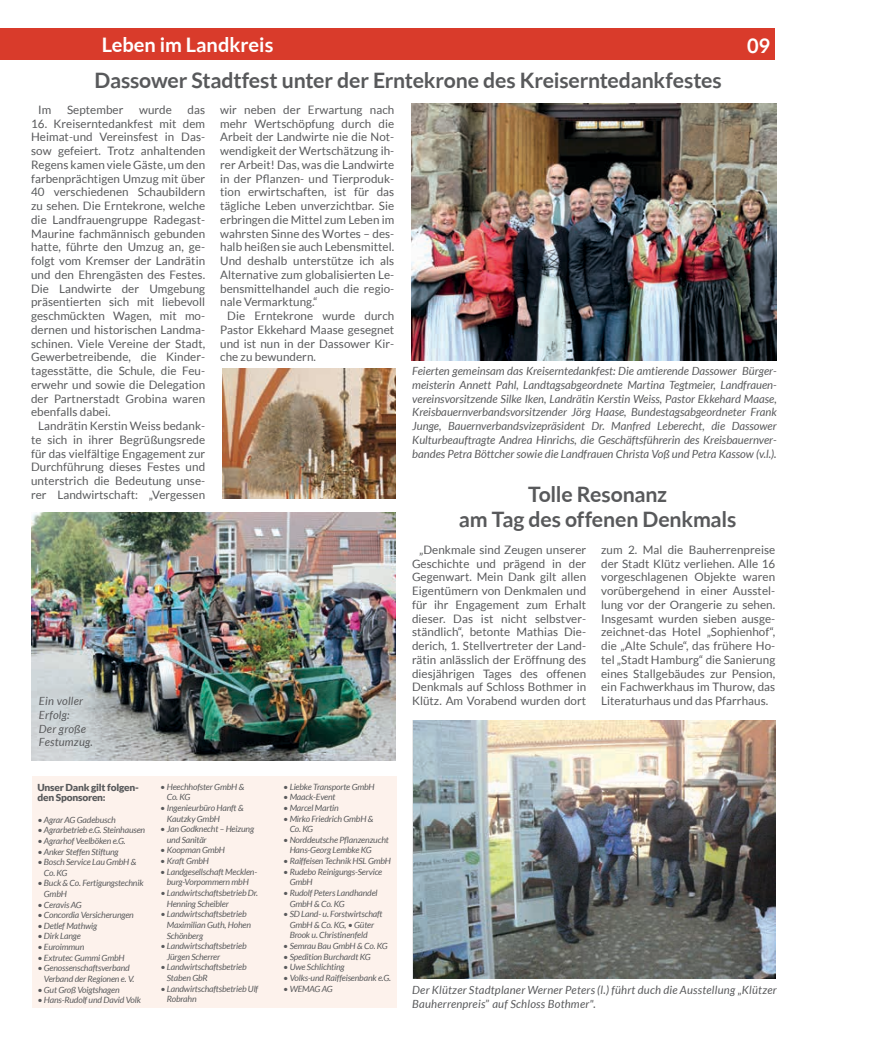
<style>
.page{position:relative;width:877px;height:1049px;background:#fff}
.page>*{position:absolute;margin:0;border:0;box-sizing:border-box;transform-origin:0 0}
.t1{font:700 21.25px/25px "Lato";letter-spacing:-.01em;color:#58595b;text-align:center}
.t2{font:700 20px "Lato";color:#fff}
.t3{font:11.62px/13.8px "Lato";letter-spacing:.005em;color:#58595b;text-align:justify}
.t4{font:italic 11.25px/13.8px "Lato";letter-spacing:.02em;color:#58595b}
.t5{font:900 9.62px/10.6px "Lato";letter-spacing:-.02em;color:#58595b;scale:1.05 1}
.t6{font:italic 8.62px/10.6px "Lato";letter-spacing:-.02em;color:#58595b}
.s1{font-style:normal}
</style>
<div class="page">
<div style="left:263px;top:28px;width:512px;height:32px;background:#d93b2b"></div>
<div style="left:1px;top:28px;width:262px;height:32px;background:#d93b2b"></div>
<hr style="left:0;top:28px;width:1px;height:32px;background:#d93b2b">
<div style="left:32px;top:776px;width:364px;height:231px;background:#fdf2ec"></div>
<img style="left:32px;top:512px;width:364px;height:248px">
<img style="left:412px;top:104px;width:365px;height:256px">
<img style="left:222px;top:369px;width:173px;height:129px">
<img style="left:414px;top:720px;width:361px;height:259px">
<h2 class="t2" style="left:102px;top:33px;width:173px">Leben im Landkreis</h2>
<h2 class="t2" style="left:747px;top:34px;width:25px">09</h2>
<h1 class="t1" style="left:94px;top:68px;width:629px">Dassower Stadtfest unter der Erntekrone des Kreiserntedankfestes</h1>
<p class="t3" style="left:38px;top:103px;width:15px">Im</p>
<p class="t3" style="left:67px;top:103px;width:58px">September</p>
<p class="t3" style="left:139px;top:103px;width:34px">wurde</p>
<p class="t3" style="left:188px;top:103px;width:19px">das</p>
<p class="t3" style="left:31px;top:116px;width:176px">16. Kreiserntedankfest mit dem Heimat-und Vereinsfest in Das&shy;sow gefeiert. Trotz anhaltenden Regens kamen viele Gäste, um den farbenprächtigen Umzug mit über 40 verschiedenen Schaubildern zu sehen. Die Erntekrone, welche die Landfrauengruppe Radegast-Maurine fachmännisch gebunden hatte, führte den Umzug an, ge&shy;folgt vom Kremser der Landrätin und den Ehrengästen des Festes.<br>Die Landwirte der Umgebung präsentierten sich mit liebevoll geschmückten Wagen, mit mo&shy;dernen und historischen Landma&shy;schinen. Viele Vereine der Stadt, Gewerbetreibende, die Kinder&shy;tagesstätte, die Schule, die Feu&shy;erwehr und sowie die Delegation der Partnerstadt Grobina waren ebenfalls dabei.</p>
<p class="t3" style="left:31px;top:419px;width:176px;text-indent:7px">Landrätin Kerstin Weiss bedank&shy;te sich in ihrer Begrüßungsrede für das vielfältige Engagement zur Durchführung dieses Festes und unterstrich die Bedeutung unse&shy;rer Landwirtschaft: „Vergessen</p>
<p class="t3" style="left:220px;top:103px;width:176px">wir neben der Erwartung nach mehr Wertschöpfung durch die Arbeit der Landwirte nie die Not&shy;wendigkeit der Wertschätzung ih&shy;rer Arbeit! Das, was die Landwirte in der Pflanzen- und Tierproduk&shy;tion erwirtschaften, ist für das tägliche Leben unverzichtbar. Sie erbringen die Mittel zum Leben im wahrsten Sinne des Wortes – des&shy;halb heißen sie auch Lebensmittel.<br>Und deshalb unterstütze ich als Alternative zum globalisierten Le&shy;bensmittelhandel auch die regio&shy;nale Vermarktung.“</p>
<p class="t3" style="left:220px;top:309px;width:176px;text-indent:7px">Die Erntekrone wurde durch Pastor Ekkehard Maase gesegnet und ist nun in der Dassower Kir&shy;che zu bewundern.</p>
<p class="t4" style="left:39px;top:694px;width:56px">Ein voller<br>Erfolg:<br>Der große<br>Festumzug.</p>
<p class="t5" style="left:37px;top:782px;width:98px">Unser Dank gilt folgen&shy;den Sponsoren:</p>
<p class="t6" style="left:37px;top:814px;width:80px">• Agrar AG Gadebusch</p>
<p class="t6" style="left:37px;top:825px;width:109px">• Agrarbetrieb e.G. Steinhausen</p>
<p class="t6" style="left:37px;top:836px;width:90px">• Agrarhof Veelböken e.G.</p>
<p class="t6" style="left:37px;top:846px;width:83px">• Anker Steffen Stiftung</p>
<p class="t6" style="left:44px;top:857px;width:94px;text-indent:-6px">• Bosch Service Lau GmbH &amp;<br>Co. KG</p>
<p class="t6" style="left:44px;top:878px;width:101px;text-indent:-6px">• Buck &amp; Co. Fertigungstechnik<br>GmbH</p>
<p class="t6" style="left:37px;top:899px;width:46px">• Ceravis AG</p>
<p class="t6" style="left:37px;top:910px;width:98px">• Concordia Versicherungen</p>
<p class="t6" style="left:37px;top:921px;width:61px">• Detlef Mathwig</p>
<p class="t6" style="left:37px;top:931px;width:45px">• Dirk Lange</p>
<p class="t6" style="left:37px;top:942px;width:48px">• Euroimmun</p>
<p class="t6" style="left:37px;top:952px;width:89px">• Extrutec Gummi GmbH</p>
<p class="t6" style="left:44px;top:963px;width:92px;text-indent:-6px">• Genossenschaftsverband<br>Verband der Regionen e. V.</p>
<p class="t6" style="left:37px;top:984px;width:84px">• Gut Groß Voigtshagen</p>
<p class="t6" style="left:37px;top:995px;width:105px">• Hans-Rudolf und David Volk</p>
<p class="t6" style="left:167px;top:781px;width:79px;text-indent:-6px">• Heechhofster GmbH &amp;<br>Co. KG</p>
<p class="t6" style="left:167px;top:803px;width:78px;text-indent:-6px">• Ingenieurbüro Hanft &amp;<br>Kautzky GmbH</p>
<p class="t6" style="left:167px;top:824px;width:89px;text-indent:-6px">• Jan Godknecht – Heizung und Sanitär</p>
<p class="t6" style="left:160px;top:845px;width:66px">• Koopman GmbH</p>
<p class="t6" style="left:160px;top:856px;width:50px">• Kraft GmbH</p>
<p class="t6" style="left:160px;top:866px;width:98px;text-align:center">• Landgesellschaft Mecklen&shy;burg-Vorpommern mbH</p>
<p class="t6" style="left:167px;top:888px;width:93px;text-indent:-6px">• Landwirtschaftsbetrieb Dr.<br>Henning Scheibler</p>
<p class="t6" style="left:167px;top:909px;width:86px;text-indent:-6px">• Landwirtschaftsbetrieb<br>Maximilian Guth, Hohen<br>Schönberg</p>
<p class="t6" style="left:167px;top:941px;width:81px;text-indent:-6px">• Landwirtschaftsbetrieb<br>Jürgen Scherrer</p>
<p class="t6" style="left:167px;top:962px;width:81px;text-indent:-6px">• Landwirtschaftsbetrieb<br>Staben GbR</p>
<p class="t6" style="left:167px;top:983px;width:93px;text-indent:-6px">• Landwirtschaftsbetrieb Ulf<br>Robrahn</p>
<p class="t6" style="left:283px;top:781px;width:93px">• Liebke Transporte GmbH</p>
<p class="t6" style="left:283px;top:792px;width:54px">• Maack-Event</p>
<p class="t6" style="left:283px;top:803px;width:57px">• Marcel Martin</p>
<p class="t6" style="left:290px;top:813px;width:85px;text-indent:-6px">• Mirko Friedrich GmbH &amp;<br>Co. KG</p>
<p class="t6" style="left:290px;top:834px;width:101px;text-indent:-6px">• Norddeutsche Pflanzenzucht<br>Hans-Georg Lembke KG</p>
<p class="t6" style="left:283px;top:856px;width:109px">• Raiffeisen Technik HSL GmbH</p>
<p class="t6" style="left:290px;top:866px;width:94px;text-indent:-6px">• Rudebo Reinigungs-Service<br>GmbH</p>
<p class="t6" style="left:290px;top:888px;width:89px;text-indent:-6px">• Rudolf Peters Landhandel<br>GmbH &amp; Co. KG</p>
<p class="t6" style="left:290px;top:909px;width:94px;text-indent:-6px">• SD Land- u. Forstwirtschaft<br>GmbH &amp; Co. KG, • Güter<br>Brook u. Christinenfeld</p>
<p class="t6" style="left:283px;top:941px;width:106px"><span class="s1">•</span> Semrau Bau GmbH &amp; Co. KG</p>
<p class="t6" style="left:283px;top:951px;width:89px">• Spedition Burchardt KG</p>
<p class="t6" style="left:283px;top:962px;width:63px">• Uwe Schlichting</p>
<p class="t6" style="left:283px;top:973px;width:109px">• Volks-und Raiffeisenbank e.G.</p>
<p class="t6" style="left:283px;top:983px;width:51px">• WEMAG AG</p>
<p class="t4" style="left:412px;top:364px;width:366px;text-align:justify">Feierten gemeinsam das Kreiserntedankfest: Die amtierende Dassower Bürger&shy;meisterin Annett Pahl, Landtagsabgeordnete Martina Tegtmeier, Landfrauen&shy;vereinsvorsitzende Silke Iken, Landrätin Kerstin Weiss, Pastor Ekkehard Maase, Kreisbauernverbandsvorsitzender Jörg Haase, Bundestagsabgeordneter Frank Junge, Bauernverbandsvizepräsident Dr. Manfred Leberecht, die Dassower Kulturbeauftragte Andrea Hinrichs, die Geschäftsführerin des Kreisbauernver&shy;bandes Petra Böttcher sowie die Landfrauen Christa Voß und Petra Kassow (v.l.).</p>
<h1 class="t1" style="left:459px;top:481px;width:279px">Tolle Resonanz<br>am Tag des offenen Denkmals</h1>
<p class="t3" style="left:412px;top:543px;width:176px;text-indent:7px">„Denkmale sind Zeugen unserer Geschichte und prägend in der Gegenwart. Mein Dank gilt allen Eigentümern von Denkmalen und für ihr Engagement zum Erhalt dieser. Das ist nicht selbstver&shy;ständlich“, betonte Mathias Die&shy;derich, 1. Stellvertreter der Land&shy;rätin anlässlich der Eröffnung des diesjährigen Tages des offenen Denkmals auf Schloss Bothmer in Klütz. Am Vorabend wurden dort</p>
<p class="t3" style="left:601px;top:543px;width:176px">zum 2. Mal die Bauherrenpreise der Stadt Klütz verliehen. Alle 16 vorgeschlagenen Objekte waren vorübergehend in einer Ausstel&shy;lung vor der Orangerie zu sehen.<br>Insgesamt wurden sieben ausge&shy;zeichnet-das Hotel „Sophienhof“, die „Alte Schule“, das frühere Ho&shy;tel „Stadt Hamburg“ die Sanierung eines Stallgebäudes zur Pension, ein Fachwerkhaus im Thurow, das Literaturhaus und das Pfarrhaus.</p>
<p class="t4" style="left:412px;top:983px;width:366px">Der Klützer Stadtplaner Werner Peters (l.) führt duch die Ausstellung <span class="s1">„</span>Klützer<br>Bauherrenpreis<span class="s1">”</span> auf Schloss Bothmer".</p>
</div>
